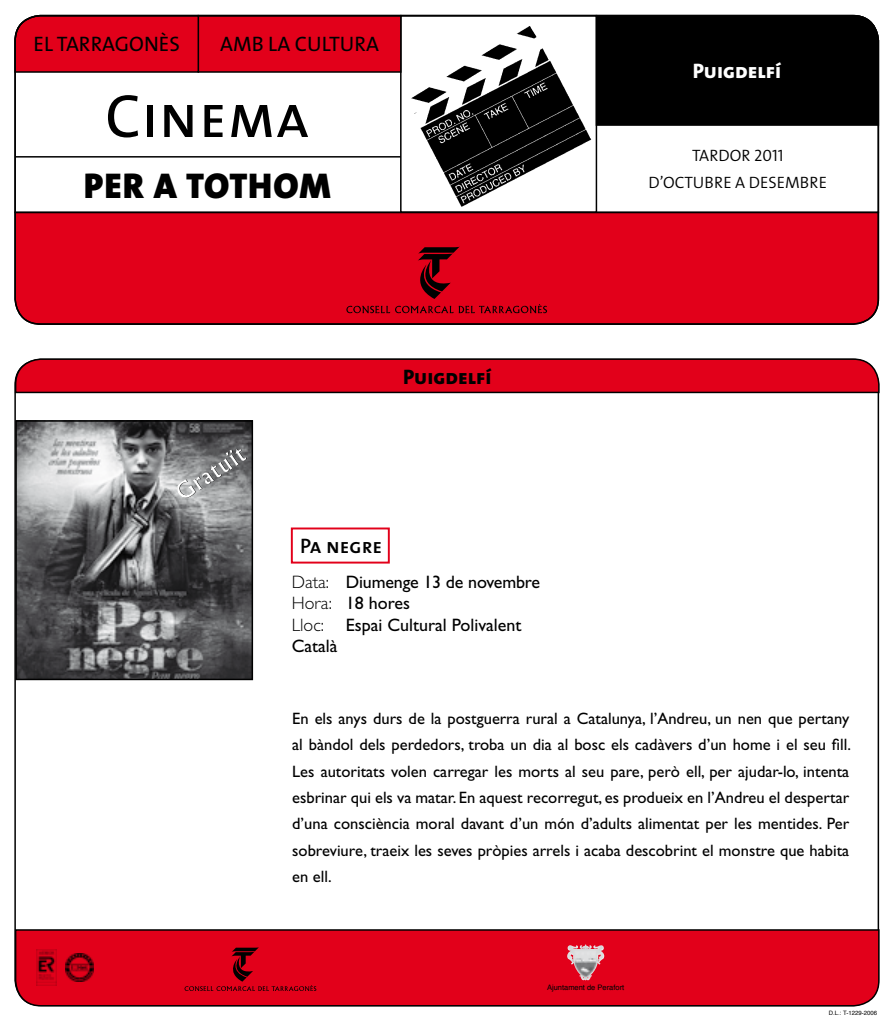
<style>
.page{position:relative;width:893px;height:1021px;background:#fff}
.page>*{position:absolute;margin:0;border:0;box-sizing:border-box;transform-origin:0 0}
.t1{font:61.5px "The Sans Caps";color:#000}
.t2{font:36px "The Sans Black Caps";letter-spacing:.02em;color:#000}
.t3{font:21px "The Sans Caps";color:#000}
.t4{font:21px "The Sans Extra Bold Caps";color:#fff}
.t5{font:21px "The Sans Extra Bold Caps";color:#000}
.t6{font:21px "The Sans Semi Bold Caps";color:#000}
.t7{font:18px/21.6px "Gill Sans";color:#000}
.t8{font:16.5px/26.2px "Gill Sans";color:#000;text-align:justify}
.t9{font:16.5px/27px "The Sans Semi Light Caps";color:#000;text-align:center}
.t10{font:7.5px "Helvetica";color:#000}
.t11{font:6px "Helvetica";color:#000}
.s1{font-weight:300}
</style>
<div class="page">
<div style="left:17px;top:214px;width:863px;height:111px;background:#e2001a"></div>
<svg style="left:14px;top:14px;width:866px;height:200px"></svg>
<hr style="left:15px;top:156px;width:386px;height:1px;background:#000">
<svg style="left:346px;top:246px;width:201px;height:67px;background:#cc0017"></svg>
<svg style="left:14px;top:928px;width:866px;height:79px;background:#d7071f"></svg>
<img style="left:37px;top:949px;width:19px;height:36px">
<img style="left:65px;top:953px;width:28px;height:28px">
<svg style="left:185px;top:947px;width:131px;height:44px;background:#cc0017"></svg>
<svg style="left:14px;top:358px;width:866px;height:36px;background:#cf0a21"></svg>
<img style="left:18px;top:423px;width:232px;height:254px">
<div style="left:15px;top:420px;width:238px;height:260px;border:2px solid #000"></div>
<div style="left:291px;top:527px;width:99px;height:36px;border:2px solid #e2001a"></div>
<img style="left:403px;top:22px;width:190px;height:185px">
<svg style="left:177px;top:449px;width:70px;height:51px;background:#959698"></svg>
<img style="left:567px;top:944px;width:38px;height:36px">
<p class="t3" style="left:34px;top:26px;width:148px">EL TARRAGONÈS</p>
<p class="t3" style="left:220px;top:26px;width:160px">AMB LA CULTURA</p>
<h1 class="t1" style="left:105px;top:65px;width:206px">Cinema</h1>
<h2 class="t2" style="left:84px;top:155px;width:249px">PER A TOTHOM</h2>
<p class="t5" style="left:403px;top:359px;width:90px">Puigdelfí</p>
<p class="t6" style="left:300px;top:528px;width:84px">Pa negre</p>
<p class="t7" style="left:292px;top:571px;width:250px"><span class="s1">Data:</span> Diumenge 13 de novembre<br><span class="s1">Hora:</span> 18 hores<br><span class="s1">Lloc:</span> Espai Cultural Polivalent<br>Català</p>
<p class="t4" style="left:693px;top:53px;width:90px">Puigdelfí</p>
<p class="t9" style="left:649px;top:141px;width:180px">TARDOR 2011<br>D’OCTUBRE A DESEMBRE</p>
<p class="t8" style="left:292px;top:705px;width:560px">En els anys durs de la postguerra rural a Catalunya, l’Andreu, un nen que pertany al bàndol dels perdedors, troba un dia al bosc els cadàvers d’un home i el seu fill.<br>Les autoritats volen carregar les morts al seu pare, però ell, per ajudar-lo, intenta esbrinar qui els va matar. En aquest recorregut, es produeix en l’Andreu el despertar d’una consciència moral davant d’un món d’adults alimentat per les mentides. Per sobreviure, traeix les seves pròpies arrels i acaba descobrint el monstre que habita en ell.</p>
<p class="t10" style="left:547px;top:981px;width:79px">Ajuntament de Perafort</p>
<p class="t11" style="left:829px;top:1008px;width:50px">D.L.: T-1229-2006</p>
</div>
